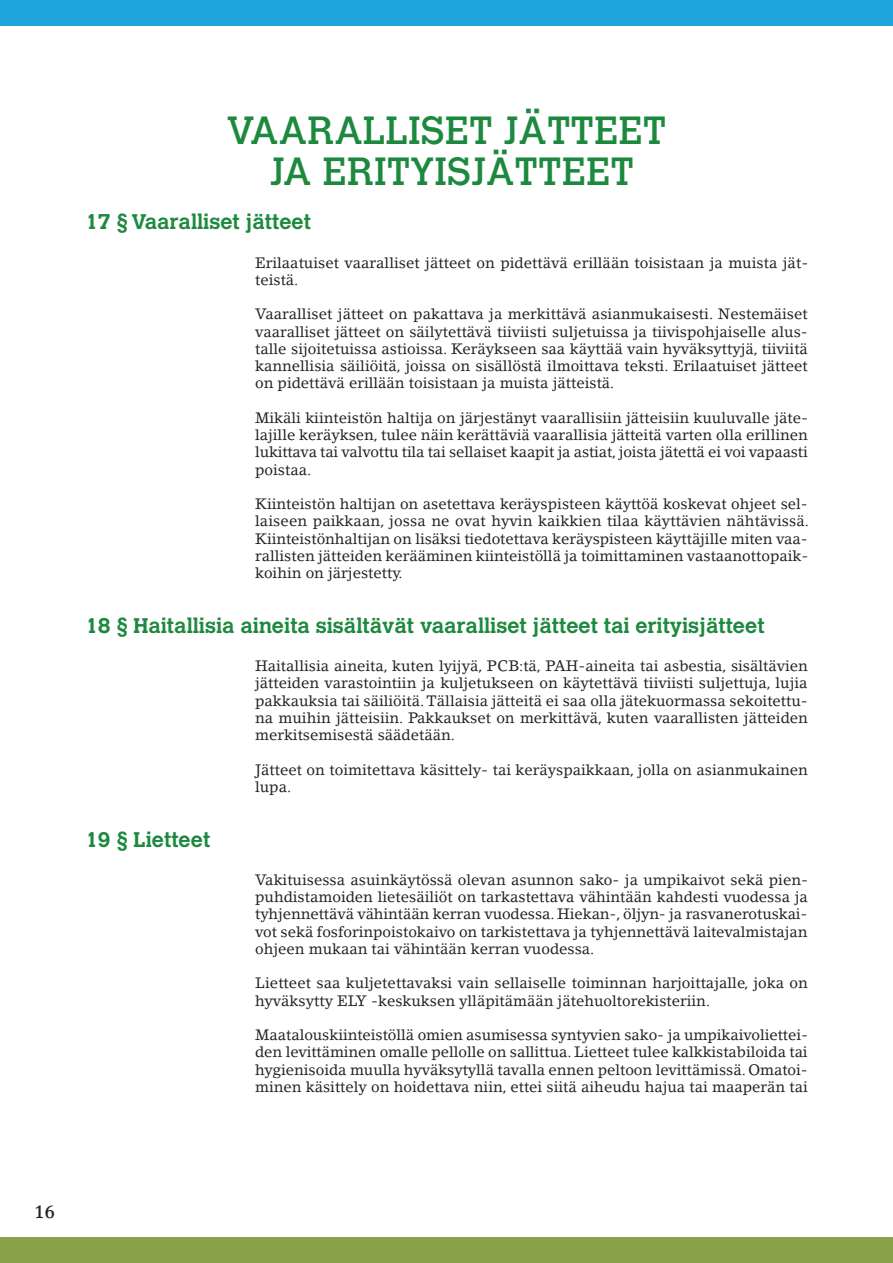
<style>
.page{position:relative;width:893px;height:1263px;background:#fff}
.page>*{position:absolute;margin:0;border:0;box-sizing:border-box;transform-origin:0 0}
.t1{font:39px/40.5px "Calvert";color:#1d893f;text-align:center}
.t2{font:700 21px "Calvert";color:#1d893f}
.t3{font:500 18px "Lino Letter";color:#231f20}
.t4{font:15px/17.2px "Lino Letter";color:#231f20;text-align:justify}
</style>
<div class="page">
<div style="left:0;top:1237px;width:893px;height:26px;background:#88a249"></div>
<div style="left:0;top:0;width:893px;height:26px;background:#1fa4dd"></div>
<h1 class="t1" style="left:226px;top:111px;width:441px">VAARALLISET JÄTTEET<br>JA ERITYISJÄTTEET</h1>
<h2 class="t2" style="left:85px;top:209px;width:228px">17 § Vaaralliset jätteet</h2>
<p class="t4" style="left:255px;top:254px;width:555px">Erilaatuiset vaaralliset jätteet on pidettävä erillään toisistaan ja muista jät&shy;teistä.</p>
<p class="t4" style="left:255px;top:305px;width:554px">Vaaralliset jätteet on pakattava ja merkittävä asianmukaisesti. Nestemäiset vaaralliset jätteet on säilytettävä tiiviisti suljetuissa ja tiivispohjaiselle alus&shy;talle sijoitetuissa astioissa. Keräykseen saa käyttää vain hyväksyttyjä, tiiviitä kannellisia säiliöitä, joissa on sisällöstä ilmoittava teksti. Erilaatuiset jätteet on pidettävä erillään toisistaan ja muista jätteistä.</p>
<p class="t4" style="left:255px;top:409px;width:554px">Mikäli kiinteistön haltija on järjestänyt vaarallisiin jätteisiin kuuluvalle jäte&shy;lajille keräyksen, tulee näin kerättäviä vaarallisia jätteitä varten olla erillinen lukittava tai valvottu tila tai sellaiset kaapit ja astiat, joista jätettä ei voi vapaasti poistaa.</p>
<p class="t4" style="left:255px;top:495px;width:555px">Kiinteistön haltijan on asetettava keräyspisteen käyttöä koskevat ohjeet sel&shy;laiseen paikkaan, jossa ne ovat hyvin kaikkien tilaa käyttävien nähtävissä.<br>Kiinteistönhaltijan on lisäksi tiedotettava keräyspisteen käyttäjille miten vaa&shy;rallisten jätteiden kerääminen kiinteistöllä ja toimittaminen vastaanottopaik&shy;koihin on järjestetty.</p>
<h2 class="t2" style="left:85px;top:612px;width:681px">18 § Haitallisia aineita sisältävät vaaralliset jätteet tai erityisjätteet</h2>
<h2 class="t2" style="left:85px;top:826px;width:127px">19 § Lietteet</h2>
<p class="t4" style="left:255px;top:657px;width:554px">Haitallisia aineita, kuten lyijyä, PCB:tä, PAH-aineita tai asbestia, sisältävien jätteiden varastointiin ja kuljetukseen on käytettävä tiiviisti suljettuja, lujia pakkauksia tai säiliöitä. Tällaisia jätteitä ei saa olla jätekuormassa sekoitettu&shy;na muihin jätteisiin. Pakkaukset on merkittävä, kuten vaarallisten jätteiden merkitsemisestä säädetään.</p>
<p class="t4" style="left:255px;top:761px;width:554px">Jätteet on toimitettava käsittely- tai keräyspaikkaan, jolla on asianmukainen lupa.</p>
<p class="t4" style="left:255px;top:871px;width:554px">Vakituisessa asuinkäytössä olevan asunnon sako- ja umpikaivot sekä pien&shy;puhdistamoiden lietesäiliöt on tarkastettava vähintään kahdesti vuodessa ja tyhjennettävä vähintään kerran vuodessa. Hiekan-, öljyn- ja rasvanerotuskai&shy;vot sekä fosforinpoistokaivo on tarkistettava ja tyhjennettävä laitevalmistajan ohjeen mukaan tai vähintään kerran vuodessa.</p>
<p class="t4" style="left:255px;top:974px;width:554px">Lietteet saa kuljetettavaksi vain sellaiselle toiminnan harjoittajalle, joka on hyväksytty ELY -keskuksen ylläpitämään jätehuoltorekisteriin.</p>
<p class="t4" style="left:255px;top:1026px;width:554px">Maatalouskiinteistöllä omien asumisessa syntyvien sako- ja umpikaivoliettei&shy;den levittäminen omalle pellolle on sallittua. Lietteet tulee kalkkistabiloida tai hygienisoida muulla hyväksytyllä tavalla ennen peltoon levittämissä. Omatoi&shy;minen käsittely on hoidettava niin, ettei siitä aiheudu hajua tai maaperän tai</p>
<p class="t3" style="left:34px;top:1200px;width:23px">16</p>
</div>
